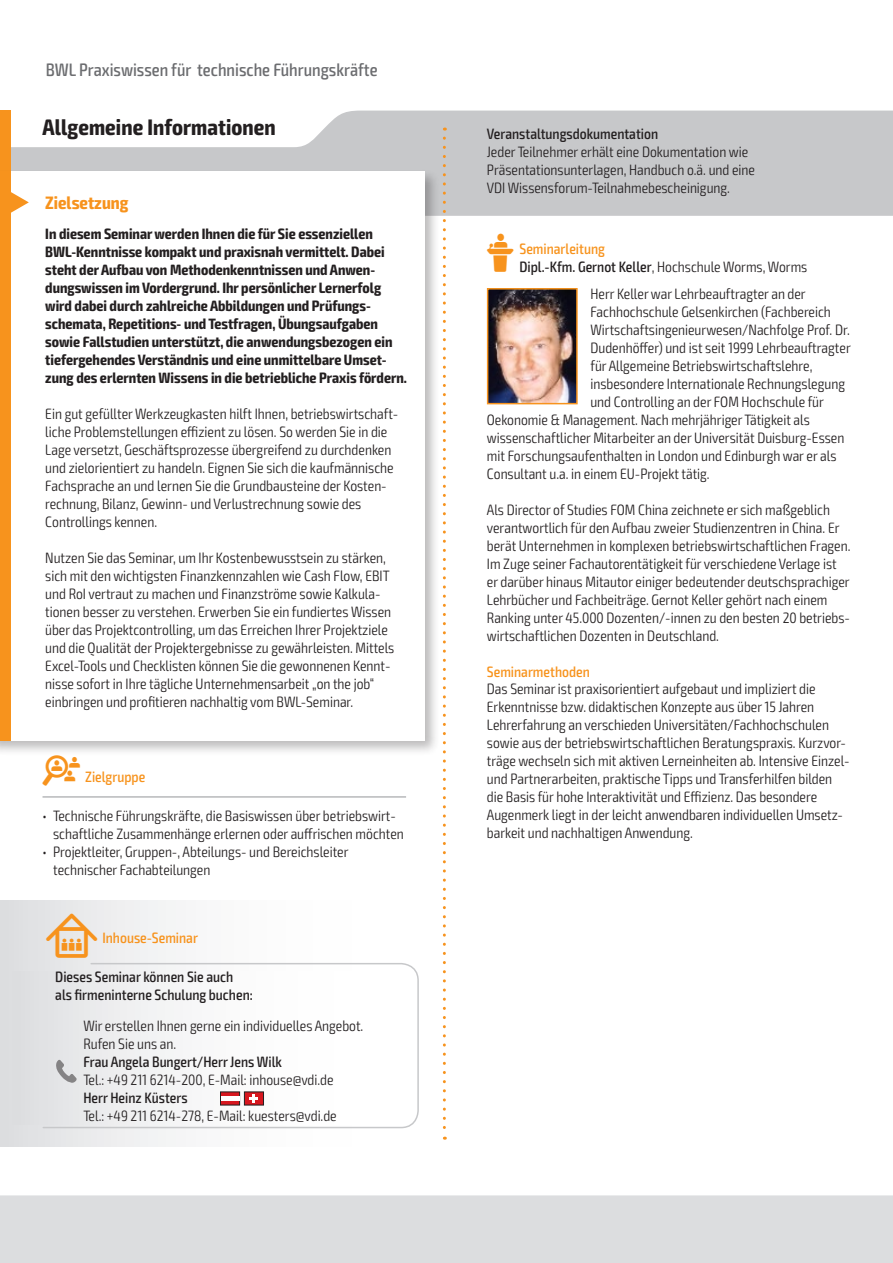
<style>
.page{position:relative;width:893px;height:1263px;background:#fff}
.page>*{position:absolute;margin:0;border:0;box-sizing:border-box;transform-origin:0 0}
.t1{font:700 condensed 22.5px "Exo 2";letter-spacing:.005em;color:#231f20}
.t2{font:500 condensed 18px "Exo 2";color:#6c6d70}
.t3{font:700 condensed 18px "Exo 2";color:#f7931d}
.t4{font:300 condensed 15px/18px "Exo 2";color:#231f20}
.t5{font:700 condensed 15px/18px "Exo 2";color:#231f20}
.t6{font:500 condensed 15px/18px "Exo 2";color:#231f20}
.t7{font:500 condensed 15px "Exo 2";color:#f7931d}
.s1{font-family:"VDI Iconset S4 A Regular";font-weight:400;font-stretch:normal}
.s2{font-family:"VDI Iconset S4 A Regular";font-weight:400;font-stretch:normal;font-size:15.45px}
.s3{font-family:"VDI Iconset S4 A Regular";font-weight:400;font-stretch:normal;color:#f7931d}
.s4{color:#f7931d}
.s5{font-weight:300}
</style>
<div class="page">
<div style="left:0;top:1195px;width:893px;height:68px;background:#dcdddf"></div>
<svg style="left:11px;top:111px;width:881px;height:105px;fill:#c7c8ca"></svg>
<hr style="left:892px;top:111px;width:1px;height:105px;background:#f7931d">
<div style="left:0;top:111px;width:11px;height:63px;background:#f7931d"></div>
<hr style="left:43px;top:796px;width:363px;height:1px;background:#939598">
<div style="left:0;top:168px;width:440px;height:588px;background:#231f20;opacity:.3"></div>
<div style="left:0;top:171px;width:424px;height:570px;background:#fff"></div>
<div style="left:0;top:171px;width:11px;height:570px;background:#f7931d"></div>
<svg style="left:11px;top:192px;width:18px;height:21px"></svg>
<img style="left:490px;top:291px;width:85px;height:110px">
<div style="left:487px;top:288px;width:91px;height:116px;border:2px solid #f7931d"></div>
<div style="left:0;top:900px;width:419px;height:247px;background:linear-gradient(to right,#e2e3e5,#fff)"></div>
<svg style="left:42px;top:962px;width:377px;height:167px"></svg>
<div style="left:13px;top:972px;width:382px;height:152px;background:linear-gradient(to right,#e3e3e5,#fff)"></div>
<svg style="left:220px;top:1091px;width:44px;height:14px"></svg>
<hr style="left:221px;top:1096px;width:18px;height:4px;background:#fff">
<svg style="left:56px;top:1060px;width:21px;height:23px"></svg>
<svg style="left:443px;top:138px;width:3px;height:1002px"></svg>
<p class="t2" style="left:46px;top:59px;width:333px">BWL Praxiswissen für technische Führungskräfte</p>
<h1 class="t1" style="left:43px;top:113px;width:235px">Allgemeine Informationen</h1>
<p class="t6" style="left:487px;top:125px;width:173px">Veranstaltungsdokumentation</p>
<p class="t4" style="left:487px;top:143px;width:270px">Jeder Teilnehmer erhält eine Dokumentation wie<br>Präsentationsunterlagen, Handbuch o.ä. und eine<br>VDI Wissensforum-Teilnahmebescheinigung.</p>
<p class="t3" style="left:45px;top:192px;width:85px">Zielsetzung</p>
<p class="t5" style="left:45px;top:225px;width:363px">In diesem Seminar werden Ihnen die für Sie essenziellen BWL-Kenntnisse kompakt und praxisnah vermittelt. Dabei steht der Aufbau von Methodenkenntnissen und Anwen&shy;dungswissen im Vordergrund. Ihr persönlicher Lernerfolg wird dabei durch zahlreiche Abbildungen und Prüfungs&shy;schemata, Repetitions- und Testfragen, Übungsaufgaben sowie Fallstudien unterstützt, die anwendungsbezogen ein tiefergehendes Verständnis und eine unmittelbare Umset&shy;zung des erlernten Wissens in die betriebliche Praxis fördern.</p>
<p class="t4" style="left:45px;top:405px;width:355px">Ein gut gefüllter Werkzeugkasten hilft Ihnen, betriebswirtschaft&shy;liche Problemstellungen effizient zu lösen. So werden Sie in die Lage versetzt, Geschäftsprozesse übergreifend zu durchdenken und zielorientiert zu handeln. Eignen Sie sich die kaufmännische Fachsprache an und lernen Sie die Grundbausteine der Kosten&shy;rechnung, Bilanz, Gewinn- und Verlustrechnung sowie des Controllings kennen.</p>
<p class="t4" style="left:45px;top:549px;width:351px">Nutzen Sie das Seminar, um Ihr Kostenbewusstsein zu stärken, sich mit den wichtigsten Finanzkennzahlen wie Cash Flow, EBIT und RoI vertraut zu machen und Finanzströme sowie Kalkula&shy;tionen besser zu verstehen. Erwerben Sie ein fundiertes Wissen über das Projektcontrolling, um das Erreichen Ihrer Projektziele und die Qualität der Projektergebnisse zu gewährleisten. Mittels Excel-Tools und Checklisten können Sie die gewonnenen Kennt&shy;nisse sofort in Ihre tägliche Unternehmensarbeit „on the job“ einbringen und profitieren nachhaltig vom BWL-Seminar.</p>
<p class="t7" style="left:43px;top:767px;width:104px"><span class="s1">Z</span> Zielgruppe</p>
<p class="t4" style="left:53px;top:807px;width:352px;text-indent:-11px">• Technische Führungskräfte, die Basiswissen über betriebswirt&shy;schaftliche Zusammenhänge erlernen oder auffrischen möchten</p>
<p class="t4" style="left:53px;top:843px;width:297px;text-indent:-11px">• Projektleiter, Gruppen-, Abteilungs- und Bereichsleiter technischer Fachabteilungen</p>
<p class="t7" style="left:46px;top:929px;width:153px"><span class="s2">I</span> Inhouse-Seminar</p>
<p class="t6" style="left:55px;top:968px;width:199px">Dieses Seminar können Sie auch als firmeninterne Schulung buchen:</p>
<p class="t4" style="left:83px;top:1017px;width:282px">Wir erstellen Ihnen gerne ein individuelles Angebot.<br>Rufen Sie uns an.</p>
<p class="t6" style="left:83px;top:1053px;width:200px">Frau Angela Bungert/Herr Jens Wilk</p>
<p class="t4" style="left:83px;top:1071px;width:252px">Tel.: +49 211 6214-200, E-Mail: inhouse@vdi.de</p>
<p class="t6" style="left:83px;top:1089px;width:106px">Herr Heinz Küsters</p>
<p class="t4" style="left:83px;top:1107px;width:255px">Tel.: +49 211 6214-278, E-Mail: kuesters@vdi.de</p>
<p class="t6" style="left:519px;top:240px;width:289px;text-indent:-33px"><span class="s3">L</span> <span class="s4">Seminarleitung<br></span>Dipl.-Kfm. Gernot Keller<span class="s5">, Hochschule Worms, Worms</span></p>
<p class="t4" style="left:590px;top:285px;width:217px">Herr Keller war Lehrbeauftragter an der</p>
<p class="t4" style="left:590px;top:303px;width:242px">Fachhochschule Gelsenkirchen (Fachbereich</p>
<p class="t4" style="left:590px;top:321px;width:261px">Wirtschaftsingenieurwesen/Nachfolge Prof. Dr.</p>
<p class="t4" style="left:590px;top:339px;width:262px">Dudenhöffer) und ist seit 1999 Lehrbeauftragter</p>
<p class="t4" style="left:590px;top:357px;width:223px">für Allgemeine Betriebswirtschaftslehre,</p>
<p class="t4" style="left:590px;top:375px;width:256px">insbesondere Internationale Rechnungslegung</p>
<p class="t4" style="left:590px;top:393px;width:235px">und Controlling an der FOM Hochschule für</p>
<p class="t4" style="left:487px;top:411px;width:324px">Oekonomie &amp; Management. Nach mehrjähriger Tätigkeit als</p>
<p class="t4" style="left:487px;top:429px;width:359px">wissenschaftlicher Mitarbeiter an der Universität Duisburg-Essen</p>
<p class="t4" style="left:487px;top:447px;width:351px">mit Forschungsaufenthalten in London und Edinburgh war er als</p>
<p class="t4" style="left:487px;top:465px;width:224px">Consultant u.a. in einem EU-Projekt tätig.</p>
<p class="t4" style="left:487px;top:501px;width:365px">Als Director of Studies FOM China zeichnete er sich maßgeblich verantwortlich für den Aufbau zweier Studienzentren in China. Er berät Unternehmen in komplexen betriebswirtschaftlichen Fragen.<br>Im Zuge seiner Fachautorentätigkeit für verschiedene Verlage ist er darüber hinaus Mitautor einiger bedeutender deutschsprachiger Lehrbücher und Fachbeiträge. Gernot Keller gehört nach einem Ranking unter 45.000 Dozenten/-innen zu den besten 20 betriebs&shy;wirtschaftlichen Dozenten in Deutschland.</p>
<p class="t7" style="left:487px;top:662px;width:104px">Seminarmethoden</p>
<p class="t4" style="left:487px;top:680px;width:364px">Das Seminar ist praxisorientiert aufgebaut und impliziert die Erkenntnisse bzw. didaktischen Konzepte aus über 15 Jahren Lehrerfahrung an verschieden Universitäten/Fachhochschulen sowie aus der betriebswirtschaftlichen Beratungspraxis. Kurzvor&shy;träge wechseln sich mit aktiven Lerneinheiten ab. Intensive Einzel&shy;und Partnerarbeiten, praktische Tipps und Transferhilfen bilden die Basis für hohe Interaktivität und Effizienz. Das besondere Augenmerk liegt in der leicht anwendbaren individuellen Umsetz&shy;barkeit und nachhaltigen Anwendung.</p>
</div>
